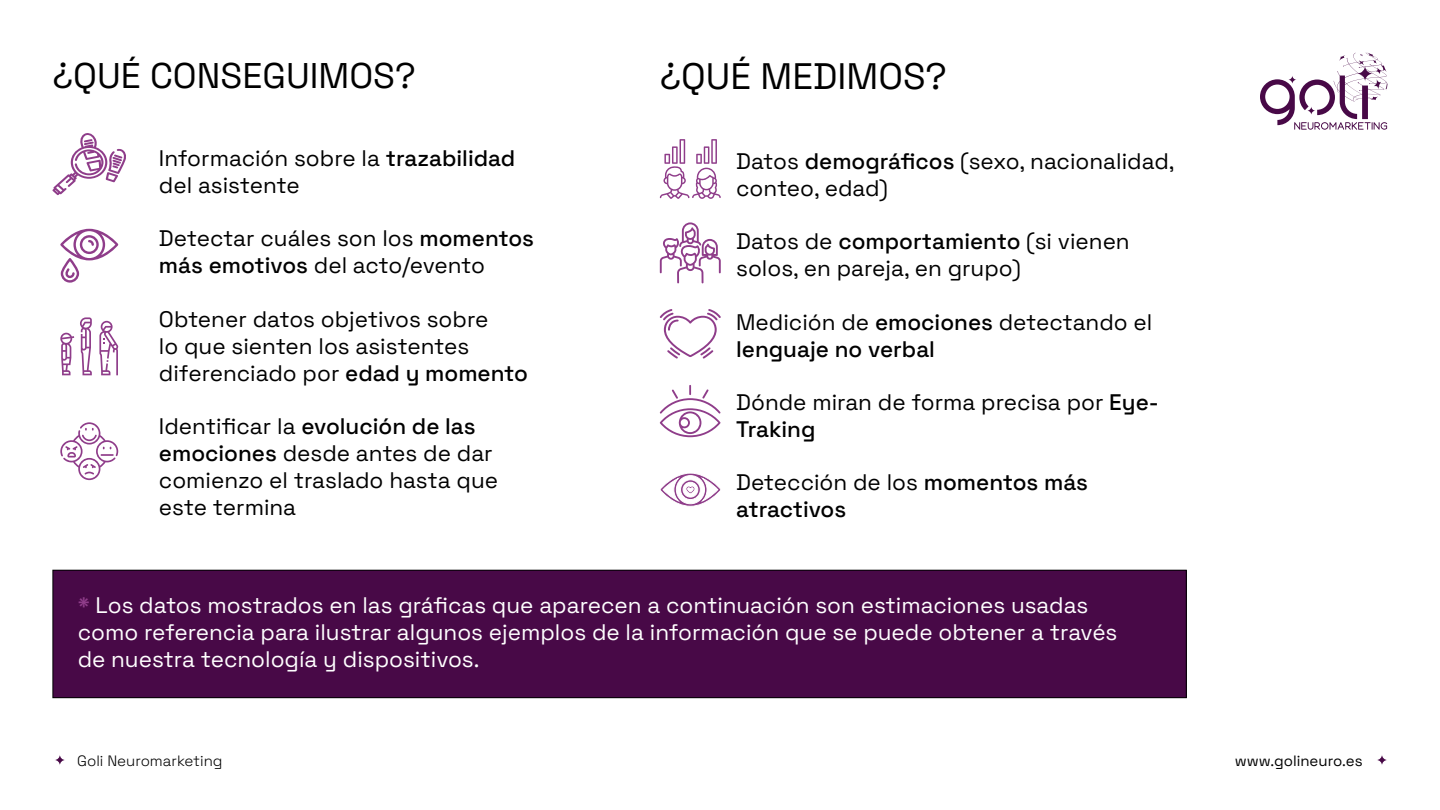
<style>
.page{position:relative;width:1440px;height:810px;background:#fff}
.page>*{position:absolute;margin:0;border:0;box-sizing:border-box;transform-origin:0 0}
.t1{font:300 36.83px "Space Grotesk";color:#000}
.t2{font:300 35.7px "Space Grotesk";color:#000}
.t3{font:300 22.5px/27px "Space Grotesk";color:#000}
.t4{font:300 22.5px/27px "Space Grotesk";color:#fff}
.t5{font:300 15px "Space Grotesk";color:#000}
.s1{color:#8f3d8a}
</style>
<div class="page">
<svg style="left:54px;top:754px;width:11px;height:12px"></svg>
<svg style="left:1376px;top:754px;width:12px;height:12px"></svg>
<div style="left:53px;top:570px;width:1133px;height:128px;background:#480947"></div>
<div style="left:52px;top:570px;width:1135px;height:128px;border:1px solid #000"></div>
<svg style="left:1260px;top:52px;width:127px;height:78px"></svg>
<svg style="left:52px;top:133px;width:74px;height:62px"></svg>
<svg style="left:60px;top:422px;width:58px;height:58px"></svg>
<svg style="left:60px;top:229px;width:58px;height:54px"></svg>
<svg style="left:80px;top:317px;width:12px;height:58px"></svg>
<svg style="left:60px;top:333px;width:14px;height:42px"></svg>
<svg style="left:99px;top:321px;width:20px;height:54px"></svg>
<svg style="left:660px;top:139px;width:61px;height:60px"></svg>
<svg style="left:660px;top:222px;width:61px;height:61px"></svg>
<svg style="left:660px;top:309px;width:61px;height:50px"></svg>
<svg style="left:660px;top:385px;width:61px;height:52px"></svg>
<svg style="left:660px;top:473px;width:61px;height:34px"></svg>
<h2 class="t2" style="left:52px;top:49px;width:365px">¿QUÉ CONSEGUIMOS?</h2>
<p class="t3" style="left:159px;top:144px;width:358px">Información sobre la trazabilidad del asistente</p>
<p class="t3" style="left:159px;top:224px;width:377px">Detectar cuáles son los momentos más emotivos del acto/evento</p>
<p class="t3" style="left:159px;top:304px;width:371px">Obtener datos objetivos sobre<br>lo que sienten los asistentes diferenciado por edad y momento</p>
<p class="t3" style="left:159px;top:411px;width:341px">Identificar la evolución de las emociones desde antes de dar comienzo el traslado hasta que este termina</p>
<h1 class="t1" style="left:660px;top:49px;width:289px">¿QUÉ MEDIMOS?</h1>
<p class="t3" style="left:736px;top:147px;width:440px">Datos demográficos (sexo, nacionalidad, conteo, edad)</p>
<p class="t3" style="left:736px;top:227px;width:395px">Datos de comportamiento (si vienen solos, en pareja, en grupo)</p>
<p class="t3" style="left:736px;top:307px;width:418px">Medición de emociones detectando el lenguaje no verbal</p>
<p class="t3" style="left:736px;top:387px;width:424px">Dónde miran de forma precisa por Eye-<br>Traking</p>
<p class="t3" style="left:736px;top:468px;width:353px">Detección de los momentos más atractivos</p>
<p class="t4" style="left:78px;top:590px;width:1041px"><span class="s1">*</span> Los datos mostrados en las gráficas que aparecen a continuación son estimaciones usadas como referencia para ilustrar algunos ejemplos de la información que se puede obtener a través de nuestra tecnología y dispositivos.</p>
<p class="t5" style="left:77px;top:749px;width:147px">Goli Neuromarketing</p>
<p class="t5" style="left:1235px;top:749px;width:129px">www.golineuro.es</p>
</div>
